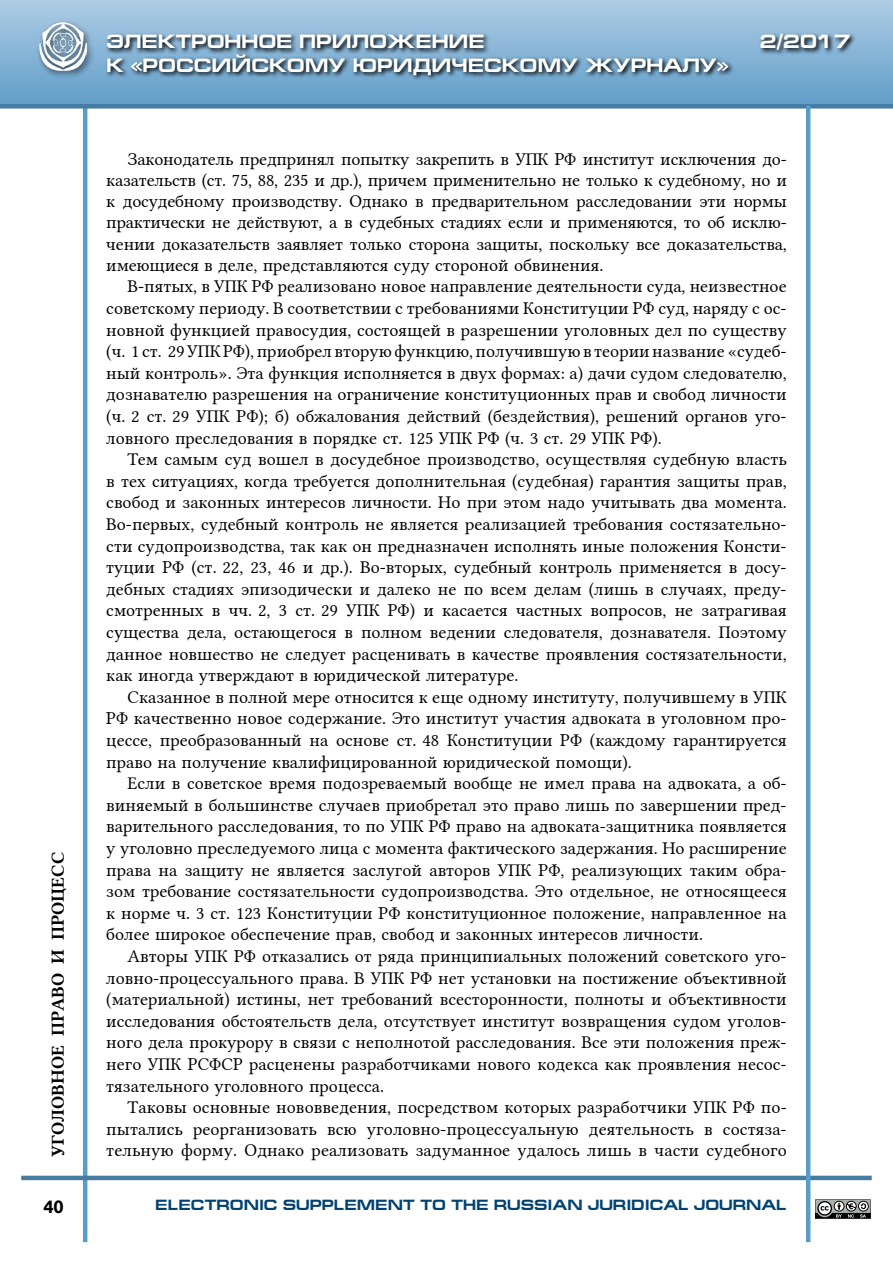
<style>
.page{position:relative;width:893px;height:1263px;background:#fff}
.page>*{position:absolute;margin:0;border:0;box-sizing:border-box;transform-origin:0 0}
.t1{font:700 19.5px "Europe Ext";color:#fff}
.t2{font:18px/21.6px "Lin Libertine";color:#000;text-align:justify}
.t3{font:18px "Lin Libertine B";color:#000}
.t4{font:700 18px "Ubuntu";color:#000}
.t5{font:700 15px "Europe Ext";color:#004371}
</style>
<div class="page">
<div style="left:0;top:0;width:893px;height:106px;background:linear-gradient(to bottom,#aecce4,#619dc9)"></div>
<hr style="left:83px;top:106px;width:4px;height:1136px;background:#589cca">
<hr style="left:21px;top:1176px;width:851px;height:4px;background:#467ba2">
<div style="left:0;top:104px;width:893px;height:5px;background:#467ba2"></div>
<div style="left:35px;top:19px;width:60px;height:60px;background:#000;opacity:.63"></div>
<img style="left:39px;top:23px;width:48px;height:47px">
<svg style="left:105px;top:31px;width:751px;height:50px;background:#6b90ac"></svg>
<hr style="left:806px;top:106px;width:4px;height:1136px;background:#589cca">
<svg style="left:815px;top:1199px;width:56px;height:20px"></svg>
<p class="t3" style="left:46px;top:1157px;width:307px;rotate:-90deg">уголовное право и процесс</p>
<p class="t4" style="left:43px;top:1196px;width:22px">40</p>
<p class="t1" style="left:106px;top:31px;width:380px">ЭЛЕКТРОННОЕ ПРИЛОЖЕНИЕ</p>
<p class="t1" style="left:760px;top:31px;width:92px">2/2017</p>
<p class="t1" style="left:106px;top:54px;width:624px">К «РОССИЙСКОМУ ЮРИДИЧЕСКОМУ ЖУРНАЛУ»</p>
<p class="t2" style="left:106px;top:147px;width:682px;line-height:21.1px;text-indent:21px">Законодатель предпринял попытку закрепить в УПК РФ институт исключения до&shy;казательств (ст. 75, 88, 235 и др.), причем применительно не только к судебному, но и к досудебному производству. Однако в предварительном расследовании эти нормы практически не действуют, а в судебных стадиях если и применяются, то об исклю&shy;чении доказательств заявляет только сторона защиты, поскольку все доказательства, имеющиеся в деле, представляются суду стороной обвинения.</p>
<p class="t2" style="left:106px;top:274px;width:682px;text-indent:21px">В-пятых, в УПК РФ реализовано новое направление деятельности суда, неизвестное советскому периоду. В соответствии с требованиями Конституции РФ суд, наряду с ос&shy;новной функцией правосудия, состоящей в разрешении уголовных дел по существу (ч. 1 ст. 29 УПК РФ), приобрел вторую функцию, получившую в теории название «судеб&shy;ный контроль». Эта функция исполняется в двух формах: а) дачи судом следователю, дознавателю разрешения на ограничение конституционных прав и свобод личности (ч. 2 ст. 29 УПК РФ); б) обжалования действий (бездействия), решений органов уго&shy;ловного преследования в порядке ст. 125 УПК РФ (ч. 3 ст. 29 УПК РФ).</p>
<p class="t2" style="left:106px;top:446px;width:682px;text-indent:21px">Тем самым суд вошел в досудебное производство, осуществляя судебную власть в тех ситуациях, когда требуется дополнительная (судебная) гарантия защиты прав, свобод и законных интересов личности. Но при этом надо учитывать два момента.<br>Во-первых, судебный контроль не является реализацией требования состязательно&shy;сти судопроизводства, так как он предназначен исполнять иные положения Консти&shy;туции РФ (ст. 22, 23, 46 и др.). Во-вторых, судебный контроль применяется в досу&shy;дебных стадиях эпизодически и далеко не по всем делам (лишь в случаях, преду&shy;смотренных в чч. 2, 3 ст. 29 УПК РФ) и касается частных вопросов, не затрагивая существа дела, остающегося в полном ведении следователя, дознавателя. Поэтому данное новшество не следует расценивать в качестве проявления состязательности, как иногда утверждают в юридической литературе.</p>
<p class="t2" style="left:106px;top:684px;width:682px;text-indent:21px">Сказанное в полной мере относится к еще одному институту, получившему в УПК РФ качественно новое содержание. Это институт участия адвоката в уголовном про&shy;цессе, преобразованный на основе ст. 48 Конституции РФ (каждому гарантируется право на получение квалифицированной юридической помощи).</p>
<p class="t2" style="left:106px;top:770px;width:682px;text-indent:21px">Если в советское время подозреваемый вообще не имел права на адвоката, а об&shy;виняемый в большинстве случаев приобретал это право лишь по завершении пред&shy;варительного расследования, то по УПК РФ право на адвоката-защитника появляется у уголовно преследуемого лица с момента фактического задержания. Но расширение права на защиту не является заслугой авторов УПК РФ, реализующих таким обра&shy;зом требование состязательности судопроизводства. Это отдельное, не относящееся к норме ч. 3 ст. 123 Конституции РФ конституционное положение, направленное на более широкое обеспечение прав, свобод и законных интересов личности.</p>
<p class="t2" style="left:106px;top:943px;width:682px;text-indent:21px">Авторы УПК РФ отказались от ряда принципиальных положений советского уго&shy;ловно-процессуального права. В УПК РФ нет установки на постижение объективной (материальной) истины, нет требований всесторонности, полноты и объективности исследования обстоятельств дела, отсутствует институт возвращения судом уголов&shy;ного дела прокурору в связи с неполнотой расследования. Все эти положения преж&shy;него УПК РСФСР расценены разработчиками нового кодекса как проявления несос&shy;тязательного уголовного процесса.</p>
<p class="t2" style="left:106px;top:1094px;width:682px;text-indent:21px">Таковы основные нововведения, посредством которых разработчики УПК РФ по&shy;пытались реорганизовать всю уголовно-процессуальную деятельность в состяза&shy;тельную форму. Однако реализовать задуманное удалось лишь в части судебного</p>
<p class="t5" style="left:155px;top:1196px;width:633px">ELECTRONIC SUPPLEMENT TO THE RUSSIAN JURIDICAL JOURNAL</p>
</div>
